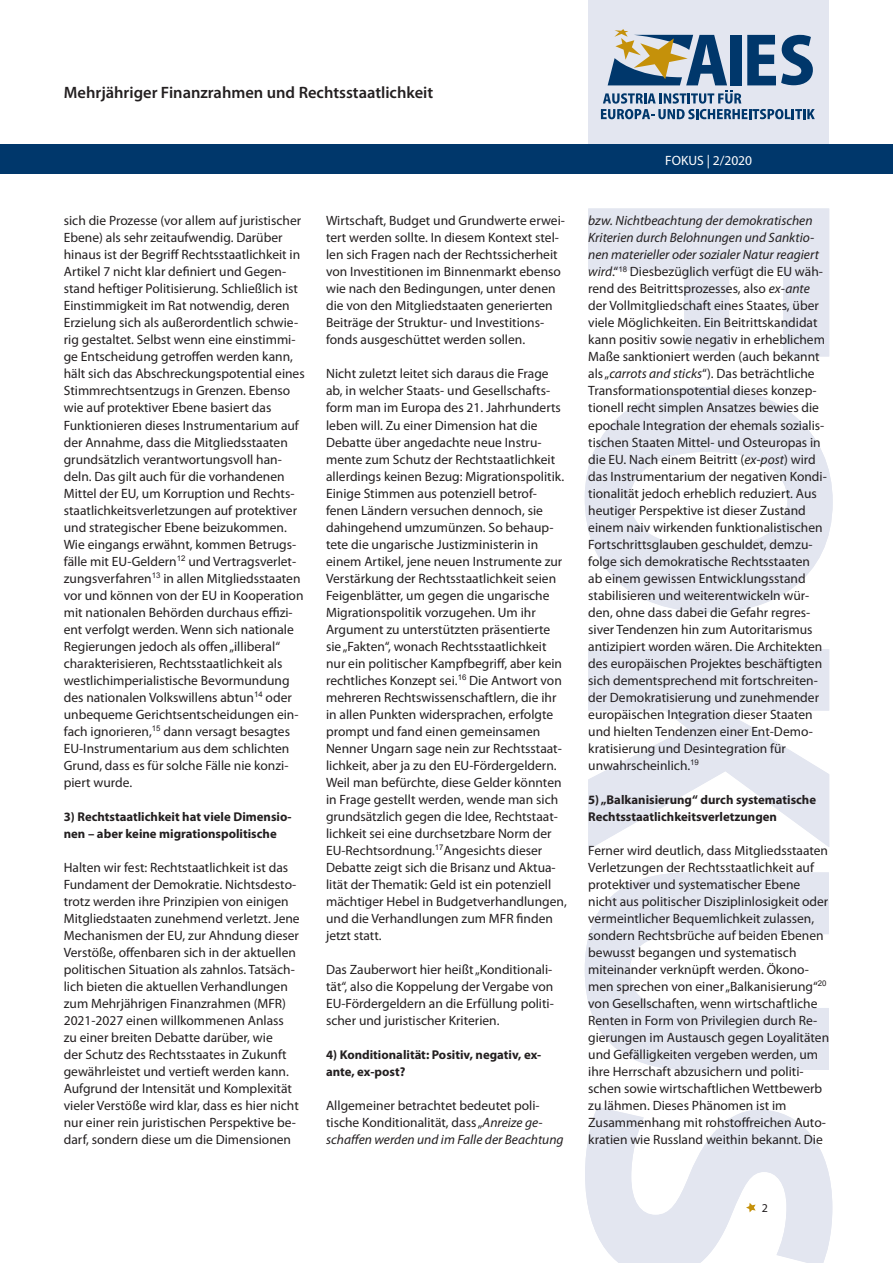
<style>
.page{position:relative;width:893px;height:1263px;background:#fff}
.page>*{position:absolute;margin:0;border:0;box-sizing:border-box;transform-origin:0 0}
.t1{font:600 16.5px "Myriad Pro";color:#231f20}
._03_Fließtext{font:13.5px/17px "Myriad Pro";color:#231f20}
.t2{font:13.5px "Myriad Pro";color:#fff}
._03_Fließtext-2{font:700 12.75px/17px "Myriad Pro";color:#231f20}
.t3{font:12px "Myriad Pro";color:#231f20}
.s1{font-style:italic}
</style>
<div class="page">
<div style="left:588px;top:0;width:241px;height:171px;background:#e3e6f0"></div>
<svg style="left:585px;top:208px;width:248px;height:1055px;fill:#e3e6f0"></svg>
<div style="left:0;top:145px;width:893px;height:29px;background:#00376b"></div>
<svg style="left:746px;top:1203px;width:10px;height:9px"></svg>
<svg style="left:601px;top:29px;width:214px;height:90px"></svg>
<p class="t1" style="left:64px;top:82px;width:371px">Mehrjähriger Finanzrahmen und Rechtsstaatlichkeit</p>
<p class="_03_Fließtext" style="left:64px;top:212px;width:242px">sich die Prozesse (vor allem auf juristischer Ebene) als sehr zeitaufwendig. Darüber hinaus ist der Begriff Rechtsstaatlichkeit in Artikel 7 nicht klar definiert und Gegen&shy;stand heftiger Politisierung. Schließlich ist Einstimmigkeit im Rat notwendig, deren Erzielung sich als außerordentlich schwie&shy;rig gestaltet. Selbst wenn eine einstimmi&shy;ge Entscheidung getroffen werden kann, hält sich das Abschreckungspotential eines Stimmrechtsentzugs in Grenzen. Ebenso wie auf protektiver Ebene basiert das Funktionieren dieses Instrumentarium auf der Annahme, dass die Mitgliedsstaaten grundsätzlich verantwortungsvoll han&shy;deln. Das gilt auch für die vorhandenen Mittel der EU, um Korruption und Rechts&shy;staatlichkeitsverletzungen auf protektiver und strategischer Ebene beizukommen.<br>Wie eingangs erwähnt, kommen Betrugs&shy;fälle mit EU-Geldern<sup>12</sup> und Vertragsverlet&shy;zungsverfahren<sup>13</sup> in allen Mitgliedsstaaten vor und können von der EU in Kooperation mit nationalen Behörden durchaus effizi&shy;ent verfolgt werden. Wenn sich nationale Regierungen jedoch als offen „illiberal“ charakterisieren, Rechtsstaatlichkeit als westlichimperialistische Bevormundung des nationalen Volkswillens abtun<sup>14</sup> oder unbequeme Gerichtsentscheidungen ein&shy;fach ignorieren,<sup>15</sup> dann versagt besagtes EU-Instrumentarium aus dem schlichten Grund, dass es für solche Fälle nie konzi&shy;piert wurde.</p>
<p class="_03_Fließtext-2" style="left:64px;top:807px;width:229px">3) Rechtstaatlichkeit hat viele Dimensio&shy;nen – aber keine migrationspolitische</p>
<p class="_03_Fließtext" style="left:64px;top:858px;width:237px">Halten wir fest: Rechtstaatlichkeit ist das Fundament der Demokratie. Nichtsdesto&shy;trotz werden ihre Prinzipien von einigen Mitgliedstaaten zunehmend verletzt. Jene Mechanismen der EU, zur Ahndung dieser Verstöße, offenbaren sich in der aktuellen politischen Situation als zahnlos. Tatsäch&shy;lich bieten die aktuellen Verhandlungen zum Mehrjährigen Finanzrahmen (MFR)<br>2021-2027 einen willkommenen Anlass zu einer breiten Debatte darüber, wie<br>der Schutz des Rechtsstaates in Zukunft gewährleistet und vertieft werden kann.<br>Aufgrund der Intensität und Komplexität vieler Verstöße wird klar, dass es hier nicht nur einer rein juristischen Perspektive be&shy;darf, sondern diese um die Dimensionen</p>
<p class="_03_Fließtext" style="left:326px;top:212px;width:240px">Wirtschaft, Budget und Grundwerte erwei&shy;tert werden sollte. In diesem Kontext stel&shy;len sich Fragen nach der Rechtssicherheit von Investitionen im Binnenmarkt ebenso wie nach den Bedingungen, unter denen die von den Mitgliedstaaten generierten Beiträge der Struktur- und Investitions&shy;fonds ausgeschüttet werden sollen.</p>
<p class="_03_Fließtext" style="left:326px;top:365px;width:242px">Nicht zuletzt leitet sich daraus die Frage ab, in welcher Staats- und Gesellschafts&shy;form man im Europa des 21. Jahrhunderts leben will. Zu einer Dimension hat die Debatte über angedachte neue Instru&shy;mente zum Schutz der Rechtstaatlichkeit allerdings keinen Bezug: Migrationspolitik.<br>Einige Stimmen aus potenziell betrof&shy;fenen Ländern versuchen dennoch, sie dahingehend umzumünzen. So behaup&shy;tete die ungarische Justizministerin in einem Artikel, jene neuen Instrumente zur Verstärkung der Rechtsstaatlichkeit seien Feigenblätter, um gegen die ungarische Migrationspolitik vorzugehen. Um ihr Argument zu unterstützten präsentierte sie „Fakten“, wonach Rechtsstaatlichkeit nur ein politischer Kampfbegriff, aber kein rechtliches Konzept sei.<sup>16</sup> Die Antwort von mehreren Rechtswissenschaftlern, die ihr in allen Punkten widersprachen, erfolgte prompt und fand einen gemeinsamen Nenner Ungarn sage nein zur Rechtsstaat&shy;lichkeit, aber ja zu den EU-Fördergeldern.<br>Weil man befürchte, diese Gelder könnten in Frage gestellt werden, wende man sich grundsätzlich gegen die Idee, Rechtstaat&shy;lichkeit sei eine durchsetzbare Norm der EU-Rechtsordnung.<sup>17</sup>Angesichts dieser Debatte zeigt sich die Brisanz und Aktua&shy;lität der Thematik: Geld ist ein potenziell mächtiger Hebel in Budgetverhandlungen, und die Verhandlungen zum MFR finden jetzt statt.</p>
<p class="_03_Fließtext" style="left:326px;top:960px;width:229px;text-align:justify">Das Zauberwort hier heißt „Konditionali&shy;tät“, also die Koppelung der Vergabe von EU-Fördergeldern an die Erfüllung politi&shy;scher und juristischer Kriterien.</p>
<p class="_03_Fließtext-2" style="left:326px;top:1046px;width:217px">4) Konditionalität: Positiv, negativ, ex&shy;ante, ex-post?</p>
<p class="_03_Fließtext" style="left:326px;top:1097px;width:239px">Allgemeiner betrachtet bedeutet poli&shy;tische Konditionalität, dass „<span class="s1">Anreize ge&shy;schaffen werden und im Falle der Beachtung</span></p>
<p class="t2" style="left:665px;top:152px;width:88px">FOKUS | 2/2020</p>
<p class="_03_Fließtext" style="left:588px;top:212px;width:240px"><span class="s1">bzw. Nichtbeachtung der demokratischen Kriterien durch Belohnungen und Sanktio&shy;nen materieller oder sozialer Natur reagiert wird</span>.“<sup>18</sup> Diesbezüglich verfügt die EU wäh&shy;rend des Beitrittsprozesses, also <span class="s1">ex-ante </span>der Vollmitgliedschaft eines Staates, über viele Möglichkeiten. Ein Beitrittskandidat kann positiv sowie negativ in erheblichem Maße sanktioniert werden (auch bekannt als „<span class="s1">carrots and sticks</span>“). Das beträchtliche Transformationspotential dieses konzep&shy;tionell recht simplen Ansatzes bewies die epochale Integration der ehemals sozialis&shy;tischen Staaten Mittel- und Osteuropas in die EU. Nach einem Beitritt (<span class="s1">ex-post</span>) wird das Instrumentarium der negativen Kondi&shy;tionalität jedoch erheblich reduziert. Aus heutiger Perspektive ist dieser Zustand einem naiv wirkenden funktionalistischen Fortschrittsglauben geschuldet, demzu&shy;folge sich demokratische Rechtsstaaten ab einem gewissen Entwicklungsstand stabilisieren und weiterentwickeln wür&shy;den, ohne dass dabei die Gefahr regres&shy;siver Tendenzen hin zum Autoritarismus antizipiert worden wären. Die Architekten des europäischen Projektes beschäftigten sich dementsprechend mit fortschreiten&shy;der Demokratisierung und zunehmender europäischen Integration dieser Staaten und hielten Tendenzen einer Ent-Demo&shy;kratisierung und Desintegration für unwahrscheinlich.<sup>19</sup></p>
<p class="_03_Fließtext-2" style="left:588px;top:790px;width:229px">5) „Balkanisierung“ durch systematische<br>Rechtsstaatlichkeitsverletzungen</p>
<p class="_03_Fließtext" style="left:588px;top:841px;width:242px">Ferner wird deutlich, dass Mitgliedsstaaten Verletzungen der Rechtsstaatlichkeit auf protektiver und systematischer Ebene nicht aus politischer Disziplinlosigkeit oder vermeintlicher Bequemlichkeit zulassen, sondern Rechtsbrüche auf beiden Ebenen bewusst begangen und systematisch miteinander verknüpft werden. Ökono&shy;men sprechen von einer „Balkanisierung“<sup>20 </sup>von Gesellschaften, wenn wirtschaftliche Renten in Form von Privilegien durch Re&shy;gierungen im Austausch gegen Loyalitäten und Gefälligkeiten vergeben werden, um ihre Herrschaft abzusichern und politi&shy;schen sowie wirtschaftlichen Wettbewerb zu lähmen. Dieses Phänomen ist im Zusammenhang mit rohstoffreichen Auto&shy;kratien wie Russland weithin bekannt. Die</p>
<p class="t3" style="left:762px;top:1200px;width:8px">2</p>
</div>
